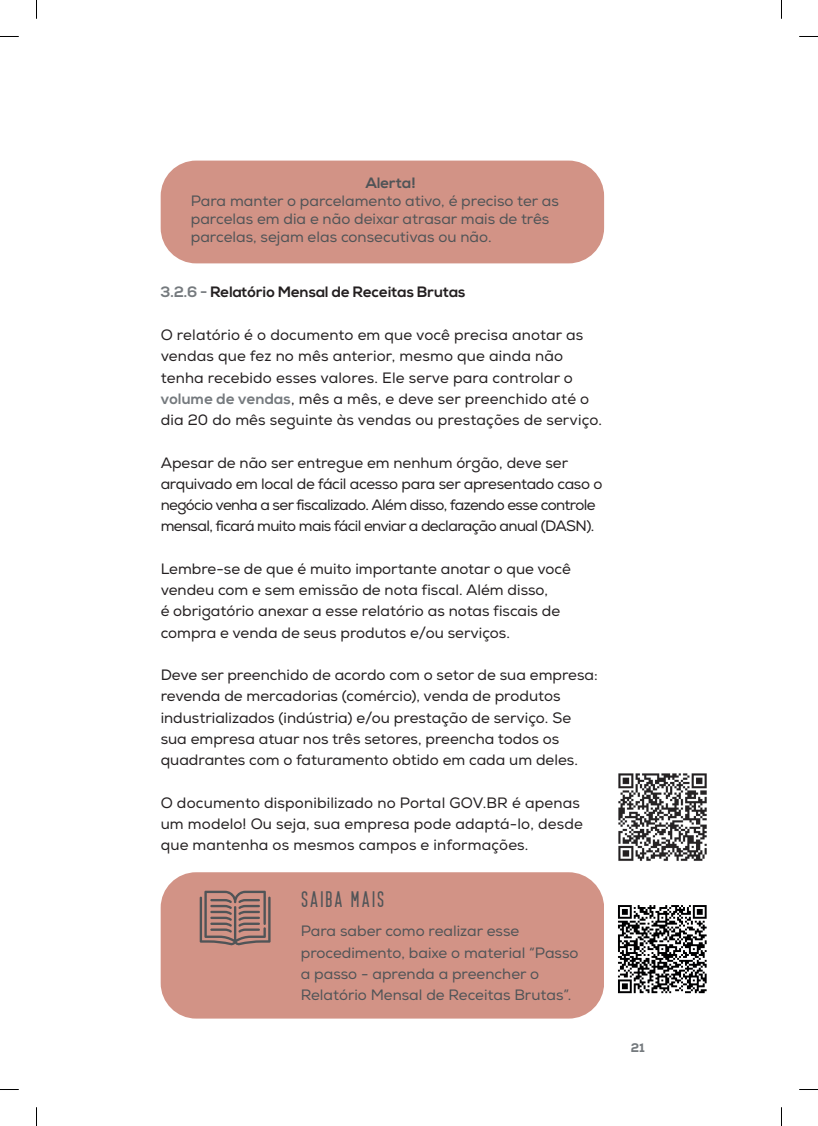
<style>
.page{position:relative;width:818px;height:1126px;background:#fff}
.page>*{position:absolute;margin:0;border:0;box-sizing:border-box;transform-origin:0 0}
.t1{font:22.5px "Prestage";letter-spacing:.06em;color:#505457}
.t2{font:15px/21.2px "Nexa";color:#231f20}
.t3{font:15px/21.2px "Nexa";color:#505457}
.t4{font:15px/21.2px "Nexa";letter-spacing:-.04em;color:#231f20}
.t5{font:700 15px "Nexa";color:#231f20}
.t6{font:700 15px "Nexa";color:#505457}
.t7{font:800 12.5px "Nexa";color:#757a7e}
.s1{color:#757a7e}
.s2{font-weight:700;color:#757a7e}
</style>
<div class="page">
<div style="left:160px;top:160px;width:443px;height:103px;background:#d29386;border-radius:35px"></div>
<div style="left:160px;top:872px;width:443px;height:146px;background:#d29386;border-radius:35px"></div>
<img style="left:603px;top:900px;width:104px;height:94px">
<svg style="left:199px;top:890px;width:71px;height:55px"></svg>
<img style="left:618px;top:773px;width:89px;height:88px">
<svg style="left:0;top:36px;width:19px;height:1px"></svg>
<svg style="left:799px;top:36px;width:18px;height:1px"></svg>
<svg style="left:0;top:1089px;width:19px;height:1px"></svg>
<svg style="left:799px;top:1089px;width:18px;height:1px"></svg>
<svg style="left:36px;top:0;width:1px;height:19px"></svg>
<svg style="left:36px;top:1107px;width:1px;height:18px"></svg>
<p class="t6" style="left:365px;top:174px;width:51px">Alerta!</p>
<p class="t3" style="left:191px;top:192px;width:369px;line-height:18px">Para manter o parcelamento ativo, é preciso ter as parcelas em dia e não deixar atrasar mais de três parcelas, sejam elas consecutivas ou não.</p>
<p class="t5" style="left:160px;top:283px;width:306px"><span class="s1">3.2.6 -</span> Relatório Mensal de Receitas Brutas</p>
<p class="t2" style="left:160px;top:324px;width:443px">O relató rio é o documento em que você precisa anotar as vendas que fez no mê s anterior, mesmo que ainda nã o tenha recebido esses valores. Ele serve para controlar o <span class="s2">volume de vendas</span>, mê s a mê s, e deve ser preenchido até o dia 20 do mê s seguinte à s vendas ou prestaç ões de serviç o.</p>
<p class="t4" style="left:160px;top:452px;width:443px">Apesar de nã o ser entregue em nenhum ó rgã o, deve ser arquivado em local de fá cil acesso para ser apresentado caso o negó cio venha a ser fiscalizado. Alé m disso, fazendo esse controle mensal, ficará muito mais fá cil enviar a declaraç ã o anual (DASN).</p>
<p class="t2" style="left:160px;top:558px;width:411px">Lembre-se de que é muito importante anotar o que você vendeu com e sem emissão de nota fiscal. Além disso,<br>é obrigatório anexar a esse relatório as notas fiscais de compra e venda de seus produtos e/ou serviços.</p>
<p class="t2" style="left:160px;top:664px;width:438px">Deve ser preenchido de acordo com o setor de sua empresa: revenda de mercadorias (comércio), venda de produtos industrializados (indústria) e/ou prestaç ã o de serviç o. Se sua empresa atuar nos trê s setores, preencha todos os quadrantes com o faturamento obtido em cada um deles.</p>
<p class="t2" style="left:160px;top:792px;width:423px">O documento disponibilizado no Portal GOV.BR é apenas um modelo! Ou seja, sua empresa pode adaptá-lo, desde que mantenha os mesmos campos e informações.</p>
<h1 class="t1" style="left:300px;top:886px;width:85px">SAIBA MAIS</h1>
<p class="t3" style="left:300px;top:920px;width:279px">Para saber como realizar esse procedimento, baixe o material “Passo a passo - aprenda a preencher o Relatório Mensal de Receitas Brutas”.</p>
<p class="t7" style="left:630px;top:1039px;width:16px">21</p>
</div>
